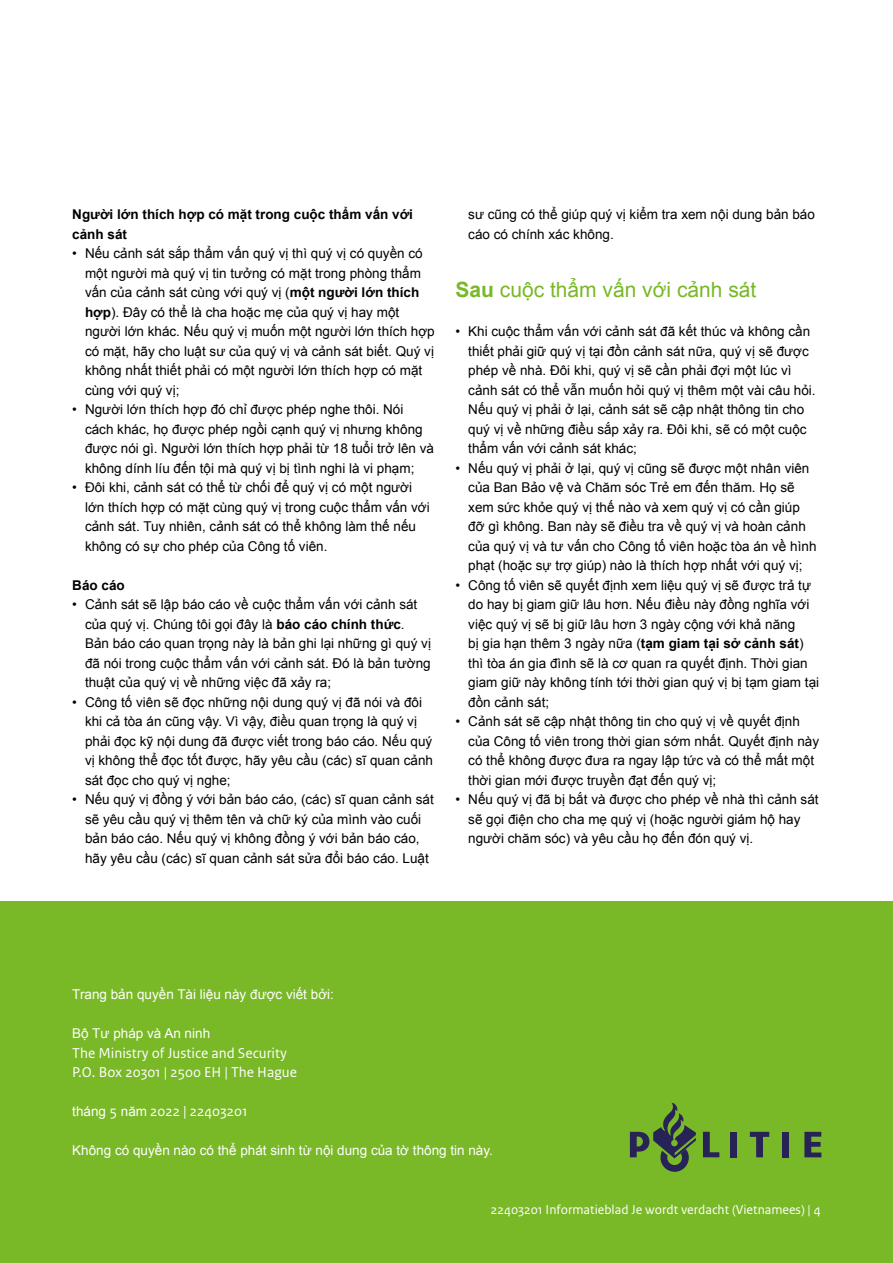
<style>
.page{position:relative;width:893px;height:1263px;background:#fff}
.page>*{position:absolute;margin:0;border:0;box-sizing:border-box;transform-origin:0 0}
._04_RO_Paragraafkop{font:21px "Arial";color:#79b827}
._10_RO_Broodtekst_Sa{font:15px "Rijksoverheid Sans Text";color:#fff}
._10_RO_Broodtekst_Sa-2{font:13.5px/19.5px "Arial";color:#000}
._10_RO_Broodtekst_Sa-3{font:13.5px "Arial";color:#fff}
.Tussenkop{font:700 13.5px/19.5px "Arial";color:#000}
._11_RO_Opsomming_San{font:13.5px "Rijksoverheid Sans Text";color:#fff}
.s1{font-weight:700}
.s2{font-family:"Arial";font-size:13.5px}
</style>
<div class="page">
<div style="left:0;top:902px;width:893px;height:361px;background:#79b827"></div>
<svg style="left:804px;top:1132px;width:17px;height:25px"></svg>
<div style="left:782px;top:1132px;width:6px;height:25px;background:#272357"></div>
<svg style="left:703px;top:1132px;width:16px;height:25px"></svg>
<svg style="left:750px;top:1132px;width:19px;height:25px"></svg>
<div style="left:730px;top:1132px;width:7px;height:25px;background:#272357"></div>
<svg style="left:630px;top:1103px;width:66px;height:69px"></svg>
<p class="Tussenkop" style="left:72px;top:205px;width:342px">Người lớn thích hợp có mặt trong cuộc thẩm vấn với cảnh sát</p>
<p class="_10_RO_Broodtekst_Sa-2" style="left:85px;top:244px;width:351px;text-indent:-13px">• Nếu cảnh sát sắp thẩm vấn quý vị thì quý vị có quyền có một người mà quý vị tin tưởng có mặt trong phòng thẩm vấn của cảnh sát cùng với quý vị (<span class="s1">một người lớn thích hợp</span>). Đây có thể là cha hoặc mẹ của quý vị hay một người lớn khác. Nếu quý vị muốn một người lớn thích hợp có mặt, hãy cho luật sư của quý vị và cảnh sát biết. Quý vị không nhất thiết phải có một người lớn thích hợp có mặt cùng với quý vị;</p>
<p class="_10_RO_Broodtekst_Sa-2" style="left:85px;top:400px;width:351px;text-indent:-13px">• Người lớn thích hợp đó chỉ được phép nghe thôi. Nói cách khác, họ được phép ngồi cạnh quý vị nhưng không được nói gì. Người lớn thích hợp phải từ 18 tuổi trở lên và không dính líu đến tội mà quý vị bị tình nghi là vi phạm;</p>
<p class="_10_RO_Broodtekst_Sa-2" style="left:85px;top:478px;width:346px;text-indent:-13px">• Đôi khi, cảnh sát có thể từ chối để quý vị có một người lớn thích hợp có mặt cùng quý vị trong cuộc thẩm vấn với cảnh sát. Tuy nhiên, cảnh sát có thể không làm thế nếu không có sự cho phép của Công tố viên.</p>
<p class="Tussenkop" style="left:72px;top:576px;width:54px">Báo cáo</p>
<p class="_10_RO_Broodtekst_Sa-2" style="left:85px;top:595px;width:347px;text-indent:-13px">• Cảnh sát sẽ lập báo cáo về cuộc thẩm vấn với cảnh sát của quý vị. Chúng tôi gọi đây là <span class="s1">báo cáo chính thức</span>.<br>Bản báo cáo quan trọng này là bản ghi lại những gì quý vị đã nói trong cuộc thẩm vấn với cảnh sát. Đó là bản tường thuật của quý vị về những việc đã xảy ra;</p>
<p class="_10_RO_Broodtekst_Sa-2" style="left:85px;top:692px;width:350px;text-indent:-13px">• Công tố viên sẽ đọc những nội dung quý vị đã nói và đôi khi cả tòa án cũng vậy. Vì vậy, điều quan trọng là quý vị phải đọc kỹ nội dung đã được viết trong báo cáo. Nếu quý vị không thể đọc tốt được, hãy yêu cầu (các) sĩ quan cảnh sát đọc cho quý vị nghe;</p>
<p class="_10_RO_Broodtekst_Sa-2" style="left:72px;top:790px;width:363px;text-align:center">• Nếu quý vị đồng ý với bản báo cáo, (các) sĩ quan cảnh sát sẽ yêu cầu quý vị thêm tên và chữ ký của mình vào cuối bản báo cáo. Nếu quý vị không đồng ý với bản báo cáo,<br>hãy yêu cầu (các) sĩ quan cảnh sát sửa đổi báo cáo. Luật</p>
<p class="_10_RO_Broodtekst_Sa-2" style="left:468px;top:205px;width:348px">sư cũng có thể giúp quý vị kiểm tra xem nội dung bản báo cáo có chính xác không.</p>
<p class="_04_RO_Paragraafkop" style="left:455px;top:276px;width:302px"><span class="s1">Sau</span> cuộc thẩm vấn với cảnh sát</p>
<p class="_10_RO_Broodtekst_Sa-2" style="left:468px;top:322px;width:349px;text-indent:-13px">• Khi cuộc thẩm vấn với cảnh sát đã kết thúc và không cần thiết phải giữ quý vị tại đồn cảnh sát nữa, quý vị sẽ được phép về nhà. Đôi khi, quý vị sẽ cần phải đợi một lúc vì cảnh sát có thể vẫn muốn hỏi quý vị thêm một vài câu hỏi.<br>Nếu quý vị phải ở lại, cảnh sát sẽ cập nhật thông tin cho quý vị về những điều sắp xảy ra. Đôi khi, sẽ có một cuộc thẩm vấn với cảnh sát khác;</p>
<p class="_10_RO_Broodtekst_Sa-2" style="left:468px;top:458px;width:350px;text-indent:-13px">• Nếu quý vị phải ở lại, quý vị cũng sẽ được một nhân viên của Ban Bảo vệ và Chăm sóc Trẻ em đến thăm. Họ sẽ xem sức khỏe quý vị thế nào và xem quý vị có cần giúp đỡ gì không. Ban này sẽ điều tra về quý vị và hoàn cảnh của quý vị và tư vấn cho Công tố viên hoặc tòa án về hình phạt (hoặc sự trợ giúp) nào là thích hợp nhất với quý vị;</p>
<p class="_10_RO_Broodtekst_Sa-2" style="left:468px;top:575px;width:352px;text-indent:-13px">• Công tố viên sẽ quyết định xem liệu quý vị sẽ được trả tự do hay bị giam giữ lâu hơn. Nếu điều này đồng nghĩa với việc quý vị sẽ bị giữ lâu hơn 3 ngày cộng với khả năng<br>bị gia hạn thêm 3 ngày nữa (<span class="s1">tạm giam tại sở cảnh sát</span>) thì tòa án gia đình sẽ là cơ quan ra quyết định. Thời gian giam giữ này không tính tới thời gian quý vị bị tạm giam tại đồn cảnh sát;</p>
<p class="_10_RO_Broodtekst_Sa-2" style="left:468px;top:712px;width:352px;text-indent:-13px">• Cảnh sát sẽ cập nhật thông tin cho quý vị về quyết định của Công tố viên trong thời gian sớm nhất. Quyết định này có thể không được đưa ra ngay lập tức và có thể mất một thời gian mới được truyền đạt đến quý vị;</p>
<p class="_10_RO_Broodtekst_Sa-2" style="left:468px;top:790px;width:352px;text-indent:-13px">• Nếu quý vị đã bị bắt và được cho phép về nhà thì cảnh sát sẽ gọi điện cho cha mẹ quý vị (hoặc người giám hộ hay người chăm sóc) và yêu cầu họ đến đón quý vị.</p>
<p class="_10_RO_Broodtekst_Sa-3" style="left:72px;top:986px;width:263px">Trang bản quyền Tài liệu này được viết bởi:</p>
<p class="_10_RO_Broodtekst_Sa-3" style="left:72px;top:1025px;width:139px">Bộ Tư pháp và An ninh</p>
<p class="_10_RO_Broodtekst_Sa" style="left:72px;top:1044px;width:216px">The Ministry of Justice and Security</p>
<p class="_10_RO_Broodtekst_Sa" style="left:72px;top:1064px;width:226px">P.O. Box 20301 | 2500 EH | The Hague</p>
<p class="_10_RO_Broodtekst_Sa" style="left:72px;top:1103px;width:177px"><span class="s2">tháng</span> 5 <span class="s2">năm</span> 2022 | 22403201</p>
<p class="_10_RO_Broodtekst_Sa-3" style="left:72px;top:1142px;width:422px">Không có quyền nào có thể phát sinh từ nội dung của tờ thông tin này.</p>
<p class="_11_RO_Opsomming_San" style="left:491px;top:1202px;width:331px">22403201 Informatieblad Je wordt verdacht (Vietnamees) | 4</p>
</div>
